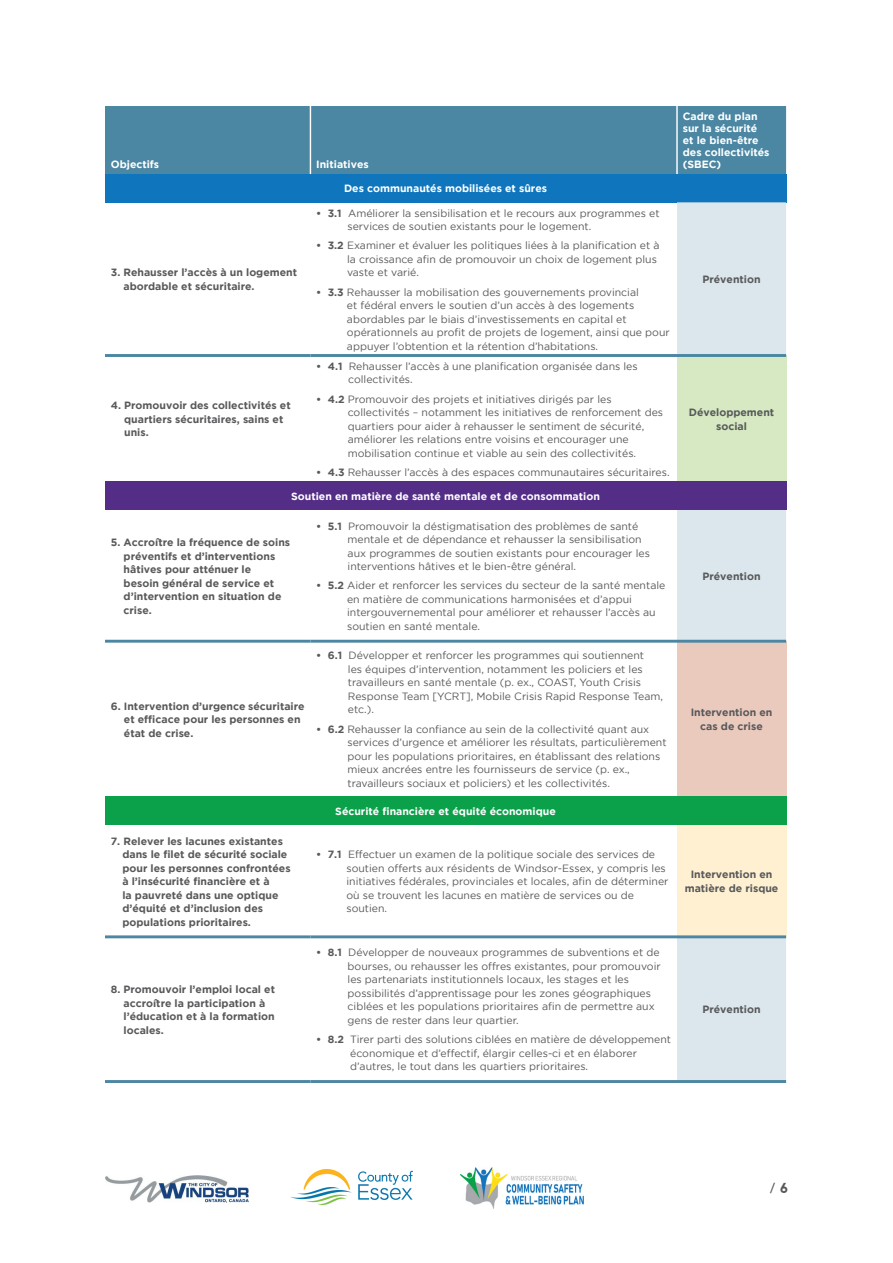
<style>
.page{position:relative;width:893px;height:1263px;background:#fff}
.page>*{position:absolute;margin:0;border:0;box-sizing:border-box;transform-origin:0 0}
.t1{font:13.5px "Arvo";color:#57585a}
.t2{font:10.5px/13.5px "Gotham";color:#58595b}
.t3{font:700 10.5px/13.5px "Gotham";color:#58595b}
.t4{font:700 10.5px/12px "Gotham";color:#fff}
.s1{font-weight:700}
</style>
<div class="page">
<img style="left:460px;top:1168px;width:124px;height:41px">
<img style="left:105px;top:1175px;width:144px;height:27px">
<img style="left:290px;top:1169px;width:122px;height:35px">
<div style="left:105px;top:106px;width:681px;height:68px;background:#4b86a2"></div>
<div style="left:105px;top:174px;width:681px;height:28px;background:#0f75bc"></div>
<div style="left:677px;top:202px;width:109px;height:878px;background:#dbe7ec"></div>
<svg style="left:105px;top:481px;width:572px;height:1px"></svg>
<div style="left:677px;top:355px;width:109px;height:127px;background:#d6e9c2"></div>
<div style="left:105px;top:482px;width:681px;height:28px;background:#532d86"></div>
<div style="left:677px;top:641px;width:109px;height:156px;background:#ebcabe"></div>
<div style="left:105px;top:796px;width:681px;height:29px;background:#0ba14b"></div>
<div style="left:677px;top:825px;width:109px;height:112px;background:#fef0d1"></div>
<hr style="left:310px;top:106px;width:1px;height:68px;background:#fff">
<hr style="left:676px;top:106px;width:2px;height:68px;background:#fff">
<hr style="left:105px;top:354px;width:205px;height:3px;background:#4b86a2">
<hr style="left:310px;top:354px;width:367px;height:3px;background:#4b86a2">
<hr style="left:105px;top:640px;width:205px;height:3px;background:#4b86a2">
<hr style="left:310px;top:640px;width:367px;height:3px;background:#4b86a2">
<hr style="left:105px;top:935px;width:205px;height:3px;background:#4b86a2">
<hr style="left:310px;top:935px;width:367px;height:3px;background:#4b86a2">
<hr style="left:105px;top:1080px;width:205px;height:3px;background:#4b86a2">
<hr style="left:310px;top:1080px;width:367px;height:3px;background:#4b86a2">
<hr style="left:677px;top:354px;width:109px;height:3px;background:#4b86a2">
<hr style="left:677px;top:640px;width:109px;height:3px;background:#4b86a2">
<hr style="left:677px;top:1080px;width:109px;height:3px;background:#4b86a2">
<hr style="left:677px;top:935px;width:109px;height:3px;background:#4b86a2">
<p class="t4" style="left:111px;top:158px;width:50px">Objectifs</p>
<p class="t4" style="left:316px;top:158px;width:54px">Initiatives</p>
<p class="t3" style="left:123px;top:266px;width:175px;text-indent:-13px">3. Rehausser l’accès à un logement abordable et sécuritaire.</p>
<p class="t3" style="left:124px;top:398px;width:168px;text-indent:-13px">4. Promouvoir des collectivités et quartiers sécuritaires, sains et unis.</p>
<p class="t4" style="left:344px;top:182px;width:205px">Des communautés mobilisées et sûres</p>
<p class="t2" style="left:347px;top:206px;width:314px;text-indent:-31px"><span class="s1">• 3.1</span> Améliorer la sensibilisation et le recours aux programmes et services de soutien existants pour le logement.</p>
<p class="t2" style="left:347px;top:239px;width:314px;text-indent:-31px"><span class="s1">• 3.2</span> Examiner et évaluer les politiques liées à la planification et à la croissance afin de promouvoir un choix de logement plus vaste et varié.</p>
<p class="t2" style="left:347px;top:285px;width:324px;text-indent:-31px"><span class="s1">• 3.3</span> Rehausser la mobilisation des gouvernements provincial<br>et fédéral envers le soutien d’un accès à des logements abordables par le biais d’investissements en capital et opérationnels au profit de projets de logement, ainsi que pour appuyer l’obtention et la rétention d’habitations.</p>
<p class="t2" style="left:348px;top:359px;width:291px;text-indent:-32px"><span class="s1">• 4.1</span> Rehausser l’accès à une planification organisée dans les collectivités.</p>
<p class="t2" style="left:348px;top:392px;width:317px;text-indent:-31px"><span class="s1">• 4.2</span> Promouvoir des projets et initiatives dirigés par les collectivités – notamment les initiatives de renforcement des quartiers pour aider à rehausser le sentiment de sécurité, améliorer les relations entre voisins et encourager une mobilisation continue et viable au sein des collectivités.</p>
<p class="t2" style="left:316px;top:465px;width:355px"><span class="s1">• 4.3</span> Rehausser l’accès à des espaces communautaires sécuritaires.</p>
<p class="t4" style="left:291px;top:490px;width:310px">Soutien en matière de santé mentale et de consommation</p>
<p class="t3" style="left:124px;top:535px;width:168px;text-indent:-13px">5. Accroître la fréquence de soins préventifs et d’interventions hâtives pour atténuer le<br>besoin général de service et d’intervention en situation de crise.</p>
<p class="t3" style="left:124px;top:699px;width:182px;text-indent:-13px">6. Intervention d’urgence sécuritaire et efficace pour les personnes en état de crise.</p>
<p class="t3" style="left:122px;top:834px;width:170px;text-indent:-12px">7. Relever les lacunes existantes dans le filet de sécurité sociale pour les personnes confrontées à l’insécurité financière et à<br>la pauvreté dans une optique d’équité et d’inclusion des populations prioritaires.</p>
<p class="t3" style="left:124px;top:982px;width:153px;text-indent:-13px">8. Promouvoir l’emploi local et accroître la participation à l’éducation et à la formation locales.</p>
<p class="t2" style="left:348px;top:519px;width:304px;text-indent:-31px"><span class="s1">• 5.1</span> Promouvoir la déstigmatisation des problèmes de santé mentale et de dépendance et rehausser la sensibilisation aux programmes de soutien existants pour encourager les interventions hâtives et le bien-être général.</p>
<p class="t2" style="left:347px;top:579px;width:320px;text-indent:-31px"><span class="s1">• 5.2</span> Aider et renforcer les services du secteur de la santé mentale en matière de communications harmonisées et d’appui intergouvernemental pour améliorer et rehausser l’accès au soutien en santé mentale.</p>
<p class="t2" style="left:348px;top:649px;width:317px;text-indent:-32px"><span class="s1">• 6.1</span> Développer et renforcer les programmes qui soutiennent<br>les équipes d’intervention, notamment les policiers et les travailleurs en santé mentale (p. ex., COAST, Youth Crisis Response Team [YCRT], Mobile Crisis Rapid Response Team, etc.).</p>
<p class="t2" style="left:347px;top:722px;width:321px;text-indent:-31px"><span class="s1">• 6.2</span> Rehausser la confiance au sein de la collectivité quant aux services d’urgence et améliorer les résultats, particulièrement pour les populations prioritaires, en établissant des relations mieux ancrées entre les fournisseurs de service (p. ex., travailleurs sociaux et policiers) et les collectivités.</p>
<p class="t4" style="left:335px;top:805px;width:222px">Sécurité financière et équité économique</p>
<p class="t2" style="left:346px;top:847px;width:324px;text-indent:-30px"><span class="s1">• 7.1</span> Effectuer un examen de la politique sociale des services de soutien offerts aux résidents de Windsor-Essex, y compris les initiatives fédérales, provinciales et locales, afin de déterminer où se trouvent les lacunes en matière de services ou de soutien.</p>
<p class="t2" style="left:348px;top:946px;width:315px;text-indent:-31px"><span class="s1">• 8.1</span> Développer de nouveaux programmes de subventions et de bourses, ou rehausser les offres existantes, pour promouvoir les partenariats institutionnels locaux, les stages et les possibilités d’apprentissage pour les zones géographiques ciblées et les populations prioritaires afin de permettre aux gens de rester dans leur quartier.</p>
<p class="t2" style="left:350px;top:1033px;width:322px;text-indent:-34px"><span class="s1">• 8.2</span> Tirer parti des solutions ciblées en matière de développement économique et d’effectif, élargir celles-ci et en élaborer d’autres, le tout dans les quartiers prioritaires.</p>
<p class="t4" style="left:683px;top:110px;width:88px">Cadre du plan sur la sécurité et le bien-être des collectivités (SBEC)</p>
<p class="t3" style="left:702px;top:272px;width:60px">Prévention</p>
<p class="t3" style="left:689px;top:405px;width:87px;text-align:center">Développement social</p>
<p class="t3" style="left:702px;top:569px;width:60px">Prévention</p>
<p class="t3" style="left:691px;top:706px;width:83px;text-align:center">Intervention en cas de crise</p>
<p class="t3" style="left:685px;top:867px;width:95px;text-align:center">Intervention en matière de risque</p>
<p class="t3" style="left:702px;top:1003px;width:60px">Prévention</p>
<p class="t1" style="left:770px;top:1180px;width:20px">/ <span class="s1">6</span></p>
</div>
